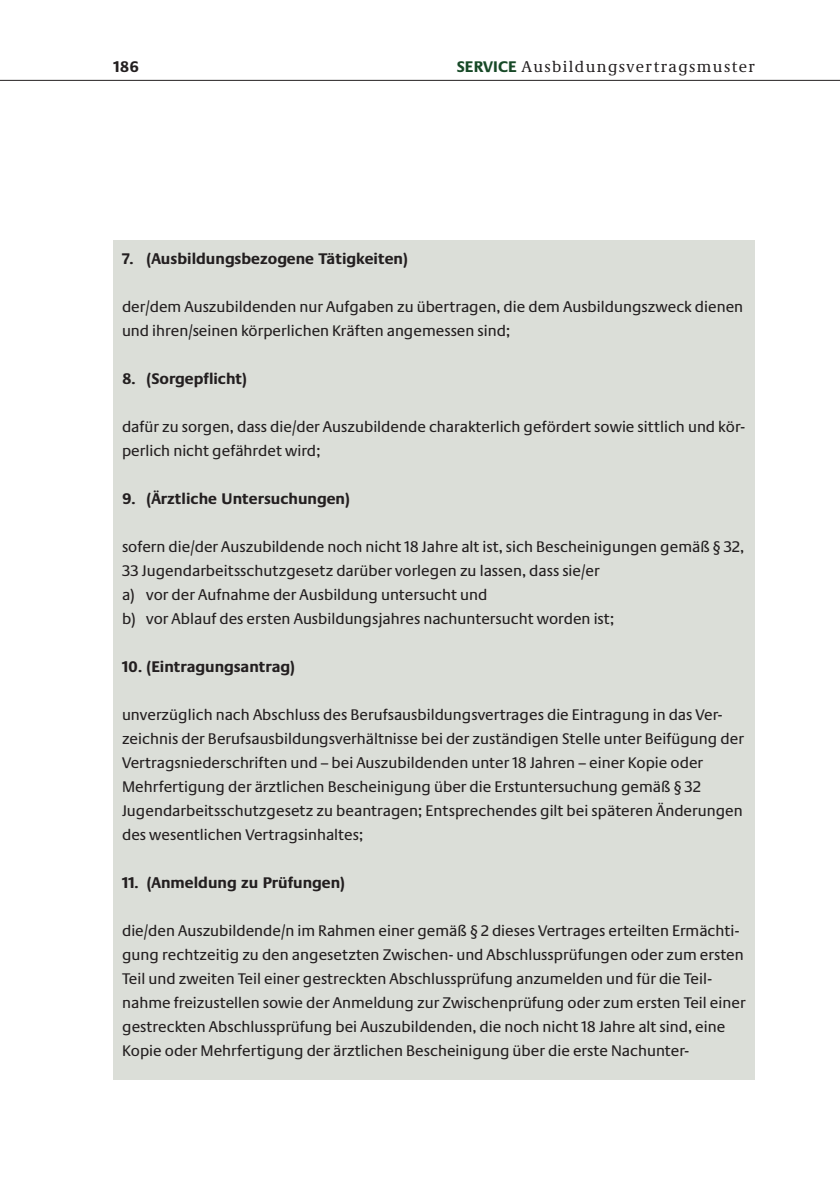
<style>
.page{position:relative;width:840px;height:1191px;background:#fff}
.page>*{position:absolute;margin:0;border:0;box-sizing:border-box;transform-origin:0 0}
.t1{font:16px/24px "Neue Praxis";color:#231f20}
.t2{font:700 16px "Neue Praxis";color:#231f20}
.t3{font:16px "Neue Demos";letter-spacing:.085em;color:#231f20}
.s1{font-family:"Neue Praxis";font-weight:700;color:#174927}
</style>
<div class="page">
<div style="left:113px;top:240px;width:641px;height:840px;background:#dbded8"></div>
<hr style="left:0;top:80px;width:839px;height:1px;background:#231f20">
<p class="t2" style="left:113px;top:60px;width:27px">186</p>
<p class="t3" style="left:456px;top:60px;width:299px"><span class="s1">SERVICE</span> Ausbildungsvertragsmuster</p>
<h5 class="t2" style="left:122px;top:252px;width:287px">7. (Ausbildungsbezogene Tätigkeiten)</h5>
<p class="t1" style="left:122px;top:296px;width:622px">der/dem Auszubildenden nur Aufgaben zu übertragen, die dem Ausbildungszweck dienen und ihren/seinen körperlichen Kräften angemessen sind;</p>
<h5 class="t2" style="left:122px;top:372px;width:127px">8. (Sorgepflicht)</h5>
<p class="t1" style="left:122px;top:416px;width:624px">dafür zu sorgen, dass die/der Auszubildende charakterlich gefördert sowie sittlich und kör&shy;perlich nicht gefährdet wird;</p>
<h5 class="t2" style="left:122px;top:492px;width:229px">9. (Ärztliche Untersuchungen)</h5>
<p class="t1" style="left:122px;top:536px;width:623px">sofern die/der Auszubildende noch nicht 18 Jahre alt ist, sich Bescheinigungen gemäß § 32, 33 Jugendarbeitsschutzgesetz darüber vorlegen zu lassen, dass sie/er<br>a) vor der Aufnahme der Ausbildung untersucht und<br>b) vor Ablauf des ersten Ausbildungsjahres nachuntersucht worden ist;</p>
<h5 class="t2" style="left:122px;top:660px;width:174px">10. (Eintragungsantrag)</h5>
<p class="t1" style="left:122px;top:704px;width:623px">unverzüglich nach Abschluss des Berufsausbildungsvertrages die Eintragung in das Ver&shy;zeich nis der Berufsausbildungsverhältnisse bei der zuständigen Stelle unter Beifügung der Vertrags niederschriften und – bei Auszubildenden unter 18 Jahren – einer Kopie oder Mehrfertigung der ärztlichen Bescheinigung über die Erstuntersuchung gemäß § 32<br>Jugendarbeitsschutzgesetz zu beantragen; Entsprechendes gilt bei späteren Änderungen des wesentlichen Vertragsinhaltes;</p>
<h5 class="t2" style="left:122px;top:876px;width:224px">11. (Anmeldung zu Prüfungen)</h5>
<p class="t1" style="left:122px;top:920px;width:624px">die/den Auszubildende/n im Rahmen einer gemäß § 2 dieses Vertrages erteilten Ermächti&shy;gung rechtzeitig zu den angesetzten Zwischen- und Abschlussprüfungen oder zum ersten Teil und zweiten Teil einer gestreckten Abschlussprüfung anzumelden und für die Teil&shy;nahme freizustellen sowie der Anmeldung zur Zwischenprüfung oder zum ersten Teil einer gestreckten Abschlussprüfung bei Auszubildenden, die noch nicht 18 Jahre alt sind, eine Kopie oder Mehrfertigung der ärztlichen Bescheinigung über die erste Nachunter-</p>
</div>
